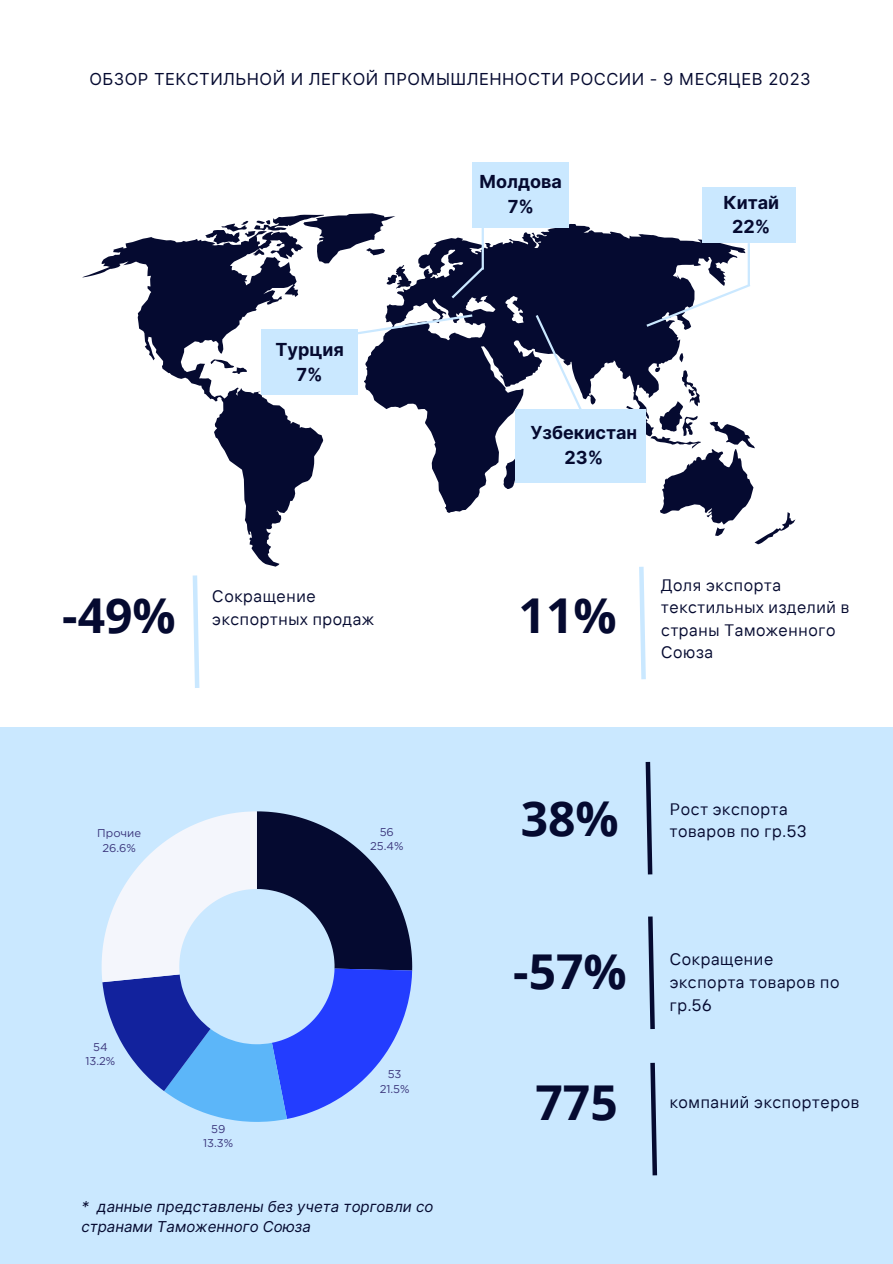
<style>
.page{position:relative;width:893px;height:1264px;background:#fff}
.page>*{position:absolute;margin:0;border:0;box-sizing:border-box;transform-origin:0 0}
.t1{font:700 48px "Open Sans";color:#050a30}
.t2{font:700 18px/24.8px "Inter";color:#050a30;text-align:center}
.t3{font:16.5px/22.5px "TT Interphases";letter-spacing:.04em;color:#050a30}
.t4{font:16.5px "Inter";letter-spacing:.03em;color:#050a30}
.t5{font:italic 15px/20.2px "Inter";color:#050a30}
.t6{font:11.25px/14.4px "Gotham";color:#3b367c;text-align:center}
</style>
<div class="page">
<div style="left:0;top:727px;width:892px;height:536px;background:#cae8ff"></div>
<svg style="left:82px;top:213px;width:713px;height:353px"></svg>
<div style="left:472px;top:162px;width:97px;height:65px;background:#cae8ff"></div>
<div style="left:701px;top:187px;width:94px;height:56px;background:#cae8ff"></div>
<div style="left:515px;top:409px;width:130px;height:74px;background:#cae8ff"></div>
<hr style="left:481px;top:227px;width:3px;height:42px;background:#cae8ff">
<svg style="left:449px;top:265px;width:37px;height:36px"></svg>
<hr style="left:747px;top:243px;width:2px;height:42px;background:#cae8ff">
<svg style="left:644px;top:282px;width:108px;height:47px"></svg>
<svg style="left:533px;top:312px;width:50px;height:97px"></svg>
<svg style="left:102px;top:811px;width:310px;height:310px"></svg>
<div style="left:261px;top:329px;width:97px;height:66px;background:#cae8ff"></div>
<svg style="left:337px;top:313px;width:138px;height:25px"></svg>
<svg style="left:192px;top:575px;width:8px;height:113px"></svg>
<svg style="left:636px;top:562px;width:12px;height:118px"></svg>
<svg style="left:650px;top:1062px;width:8px;height:114px"></svg>
<svg style="left:645px;top:761px;width:8px;height:114px"></svg>
<svg style="left:648px;top:916px;width:7px;height:114px"></svg>
<p class="t4" style="left:89px;top:69px;width:722px">ОБЗОР ТЕКСТИЛЬНОЙ И ЛЕГКОЙ ПРОМЫШЛЕННОСТИ РОССИИ - 9 МЕСЯЦЕВ 2023</p>
<p class="t2" style="left:275px;top:337px;width:70px">Турция<br>7%</p>
<h1 class="t1" style="left:62px;top:581px;width:115px">-49%</h1>
<p class="t3" style="left:212px;top:584px;width:163px">Сокращение экспортных продаж</p>
<p class="t2" style="left:479px;top:169px;width:84px">Молдова<br>7%</p>
<p class="t2" style="left:723px;top:190px;width:57px">Китай<br>22%</p>
<p class="t2" style="left:530px;top:420px;width:108px">Узбекистан<br>23%</p>
<h1 class="t1" style="left:518px;top:581px;width:99px">11%</h1>
<p class="t3" style="left:661px;top:573px;width:190px">Доля экспорта текстильных изделий в страны Таможенного<br>Союза</p>
<p class="t6" style="left:97px;top:825px;width:45px;line-height:15.1px">Прочие<br>26.6%</p>
<p class="t6" style="left:370px;top:824px;width:35px">56<br>25.4%</p>
<p class="t6" style="left:85px;top:1039px;width:31px">54<br>13.2%</p>
<p class="t6" style="left:203px;top:1121px;width:32px">59<br>13.3%</p>
<p class="t6" style="left:379px;top:1067px;width:31px">53<br>21.5%</p>
<p class="t5" style="left:81px;top:1195px;width:353px">* данные представлены без учета торговли со странами Таможенного Союза</p>
<h1 class="t1" style="left:521px;top:785px;width:99px">38%</h1>
<p class="t3" style="left:669px;top:797px;width:119px">Рост экспорта</p>
<p class="t3" style="left:669px;top:820px;width:138px">товаров по гр.53</p>
<h1 class="t1" style="left:513px;top:937px;width:115px">-57%</h1>
<p class="t3" style="left:669px;top:948px;width:171px">Сокращение экспорта товаров по гр.56</p>
<h1 class="t1" style="left:535px;top:1068px;width:84px">775</h1>
<p class="t3" style="left:669px;top:1090px;width:191px">компаний экспортеров</p>
</div>
